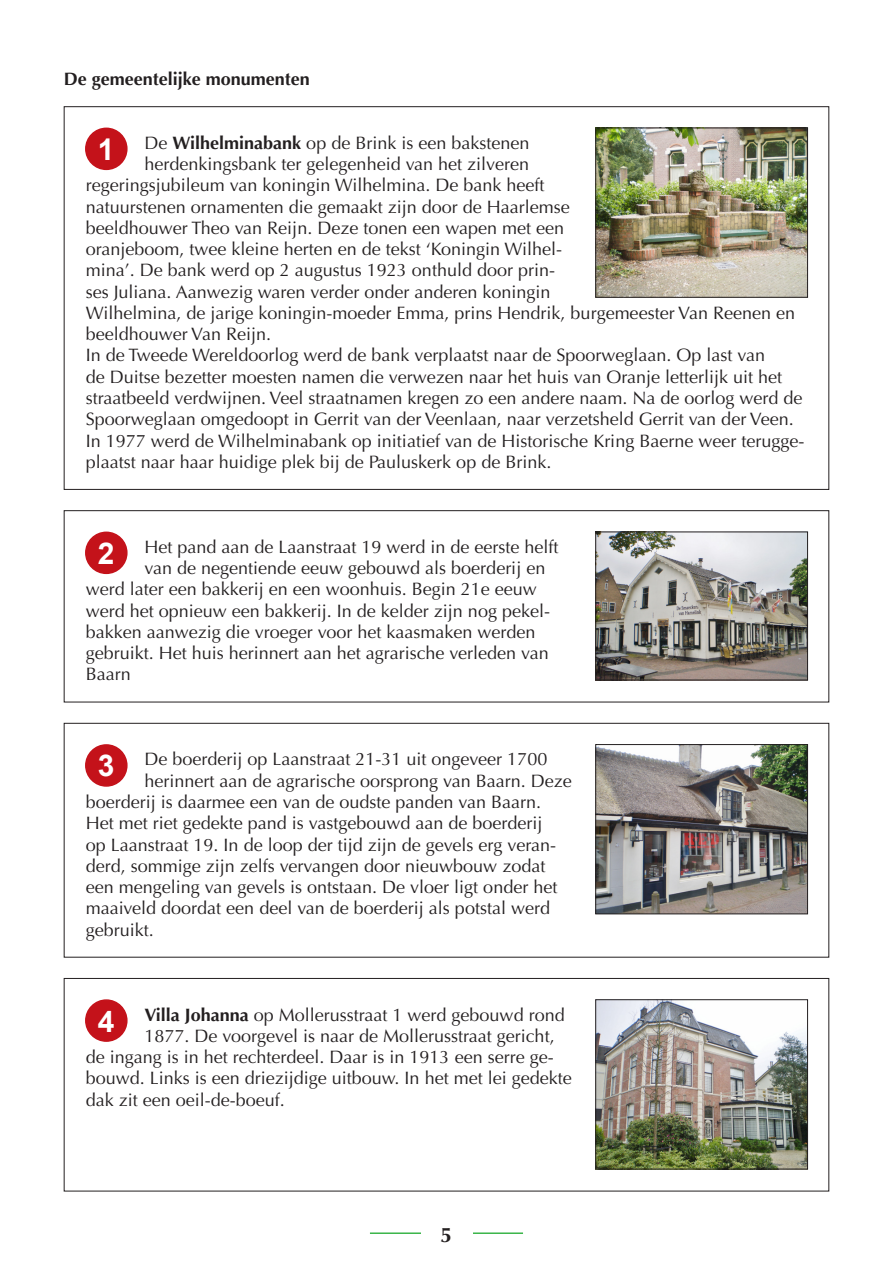
<style>
.page{position:relative;width:893px;height:1263px;background:#fff}
.page>*{position:absolute;margin:0;border:0;box-sizing:border-box;transform-origin:0 0}
.Nummer_diap_objectomschrijving{font:700 30px "Arial";color:#fff}
.t1{font:700 21px "Optima";color:#231f20}
.Objectomschrijving{font:18px/21.3px "Optima";color:#231f20}
.Tussenkop{font:700 18px "Optima";color:#231f20}
.s1{font-weight:700}
</style>
<div class="page">
<hr style="left:370px;top:1232px;width:153px;height:2px;background:#3ab54a">
<div style="left:421px;top:1199px;width:51px;height:43px;background:#fff"></div>
<img style="left:597px;top:130px;width:209px;height:166px">
<div style="left:595px;top:128px;width:213px;height:170px;border:1px solid #231f20"></div>
<div style="left:64px;top:510px;width:765px;height:192px;border:1px solid #231f20"></div>
<img style="left:597px;top:533px;width:209px;height:145px">
<div style="left:595px;top:531px;width:213px;height:149px;border:1px solid #231f20"></div>
<div style="left:86px;top:128px;width:41px;height:41px;background:#c4121a;border-radius:50%"></div>
<div style="left:85px;top:128px;width:43px;height:42px;border:2px solid #c4121a;border-radius:50%"></div>
<div style="left:86px;top:532px;width:41px;height:41px;background:#c4121a;border-radius:50%"></div>
<div style="left:85px;top:531px;width:43px;height:43px;border:2px solid #c4121a;border-radius:50%"></div>
<div style="left:64px;top:723px;width:765px;height:234px;border:1px solid #231f20"></div>
<img style="left:597px;top:746px;width:209px;height:166px">
<div style="left:595px;top:744px;width:213px;height:170px;border:1px solid #231f20"></div>
<div style="left:86px;top:745px;width:41px;height:41px;background:#c4121a;border-radius:50%"></div>
<div style="left:85px;top:744px;width:43px;height:43px;border:2px solid #c4121a;border-radius:50%"></div>
<div style="left:64px;top:978px;width:765px;height:213px;border:1px solid #231f20"></div>
<img style="left:597px;top:1001px;width:209px;height:166px">
<div style="left:595px;top:999px;width:213px;height:170px;border:1px solid #231f20"></div>
<div style="left:86px;top:1000px;width:41px;height:41px;background:#c4121a;border-radius:50%"></div>
<div style="left:85px;top:999px;width:43px;height:43px;border:2px solid #c4121a;border-radius:50%"></div>
<p class="Tussenkop" style="left:64px;top:68px;width:248px">De gemeentelijke monumenten</p>
<p class="Objectomschrijving" style="left:145px;top:132px;width:386px">De <span class="s1">Wilhelminabank</span> op de Brink is een bakstenen</p>
<p class="Objectomschrijving" style="left:145px;top:154px;width:386px">herdenkingsbank ter gelegenheid van het zilveren</p>
<p class="Objectomschrijving" style="left:86px;top:175px;width:460px">regeringsjubileum van koningin Wilhelmina. De bank heeft</p>
<p class="Objectomschrijving" style="left:86px;top:196px;width:486px">natuurstenen ornamenten die gemaakt zijn door de Haarlemse</p>
<p class="Objectomschrijving" style="left:86px;top:217px;width:480px">beeldhouwer Theo van Reijn. Deze tonen een wapen met een</p>
<p class="Objectomschrijving" style="left:86px;top:239px;width:478px">oranjeboom, twee kleine herten en de tekst ‘Koningin Wilhel-</p>
<p class="Objectomschrijving" style="left:86px;top:260px;width:471px">mina’. De bank werd op 2 augustus 1923 onthuld door prin-</p>
<p class="Objectomschrijving" style="left:86px;top:281px;width:466px">ses Juliana. Aanwezig waren verder onder anderen koningin</p>
<p class="Objectomschrijving" style="left:86px;top:302px;width:711px">Wilhelmina, de jarige koningin-moeder Emma, prins Hendrik, burgemeester Van Reenen en</p>
<p class="Objectomschrijving" style="left:86px;top:324px;width:187px">beeldhouwer Van Reijn.</p>
<p class="Objectomschrijving" style="left:86px;top:345px;width:718px">In de Tweede Wereldoorlog werd de bank verplaatst naar de Spoorweglaan. Op last van<br>de Duitse bezetter moesten namen die verwezen naar het huis van Oranje letterlijk uit het straatbeeld verdwijnen. Veel straatnamen kregen zo een andere naam. Na de oorlog werd de Spoorweglaan omgedoopt in Gerrit van der Veenlaan, naar verzetsheld Gerrit van der Veen.</p>
<p class="Objectomschrijving" style="left:86px;top:430px;width:720px">In 1977 werd de Wilhelminabank op initiatief van de Historische Kring Baerne weer terugge&shy;plaatst naar haar huidige plek bij de Pauluskerk op de Brink.</p>
<p class="Nummer_diap_objectomschrijving" style="left:98px;top:129px;width:18px">1</p>
<p class="Objectomschrijving" style="left:145px;top:536px;width:415px">Het pand aan de Laanstraat 19 werd in de eerste helft</p>
<p class="Objectomschrijving" style="left:145px;top:558px;width:402px">van de negentiende eeuw gebouwd als boerderij en</p>
<p class="Objectomschrijving" style="left:86px;top:579px;width:452px">werd later een bakkerij en een woonhuis. Begin 21e eeuw</p>
<p class="Objectomschrijving" style="left:86px;top:600px;width:466px">werd het opnieuw een bakkerij. In de kelder zijn nog pekel-</p>
<p class="Objectomschrijving" style="left:86px;top:621px;width:451px">bakken aanwezig die vroeger voor het kaasmaken werden</p>
<p class="Objectomschrijving" style="left:86px;top:643px;width:464px">gebruikt. Het huis herinnert aan het agrarische verleden van</p>
<p class="Objectomschrijving" style="left:86px;top:664px;width:47px">Baarn</p>
<p class="Nummer_diap_objectomschrijving" style="left:98px;top:533px;width:18px">2</p>
<p class="Objectomschrijving" style="left:145px;top:749px;width:404px">De boerderij op Laanstraat 21-31 uit ongeveer 1700</p>
<p class="Objectomschrijving" style="left:145px;top:770px;width:429px">herinnert aan de agrarische oorsprong van Baarn. Deze</p>
<p class="Objectomschrijving" style="left:86px;top:791px;width:457px">boerderij is daarmee een van de oudste panden van Baarn.</p>
<p class="Objectomschrijving" style="left:86px;top:813px;width:458px">Het met riet gedekte pand is vastgebouwd aan de boerderij</p>
<p class="Objectomschrijving" style="left:86px;top:834px;width:472px">op Laanstraat 19. In de loop der tijd zijn de gevels erg veran-</p>
<p class="Objectomschrijving" style="left:86px;top:855px;width:461px">derd, sommige zijn zelfs vervangen door nieuwbouw zodat</p>
<p class="Objectomschrijving" style="left:86px;top:876px;width:473px">een mengeling van gevels is ontstaan. De vloer ligt onder het</p>
<p class="Objectomschrijving" style="left:86px;top:898px;width:466px">maaiveld doordat een deel van de boerderij als potstal werd</p>
<p class="Objectomschrijving" style="left:86px;top:919px;width:70px">gebruikt.</p>
<p class="Nummer_diap_objectomschrijving" style="left:98px;top:746px;width:18px">3</p>
<p class="Objectomschrijving" style="left:145px;top:1004px;width:422px"><span class="s1">Villa Johanna</span> op Mollerusstraat 1 werd gebouwd rond</p>
<p class="Objectomschrijving" style="left:145px;top:1025px;width:412px">1877. De voorgevel is naar de Mollerusstraat gericht,</p>
<p class="Objectomschrijving" style="left:86px;top:1046px;width:469px">de ingang is in het rechterdeel. Daar is in 1913 een serre ge-</p>
<p class="Objectomschrijving" style="left:86px;top:1068px;width:487px">bouwd. Links is een driezijdige uitbouw. In het met lei gedekte</p>
<p class="Objectomschrijving" style="left:86px;top:1089px;width:201px">dak zit een oeil-de-boeuf.</p>
<p class="Nummer_diap_objectomschrijving" style="left:98px;top:1001px;width:18px">4</p>
<p class="t1" style="left:441px;top:1222px;width:13px">5</p>
</div>
